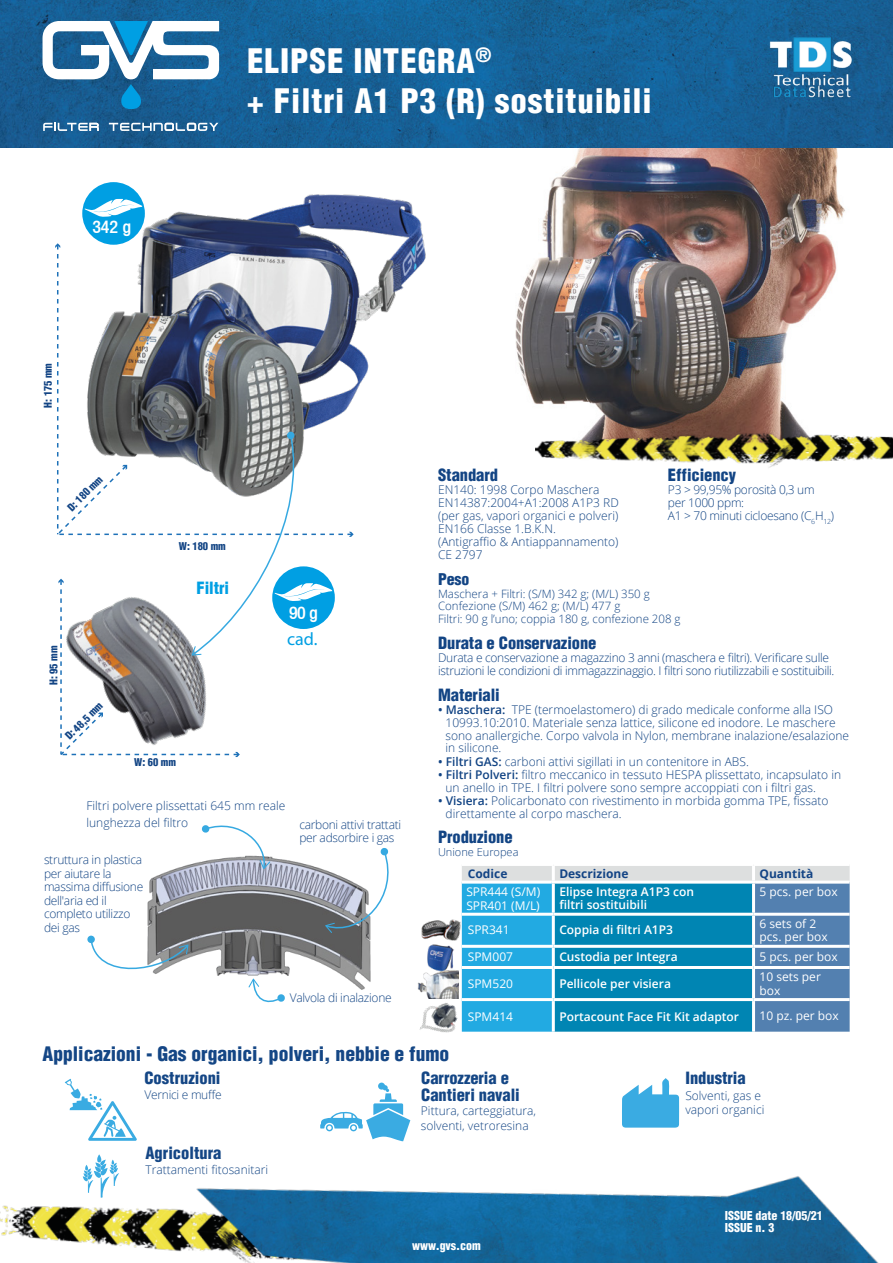
<style>
.page{position:relative;width:893px;height:1263px;background:#fff}
.page>*{position:absolute;margin:0;border:0;box-sizing:border-box;transform-origin:0 0}
.t1{font:900 condensed 33px/40.5px "Helvetica";letter-spacing:.03em;color:#fff}
.t2{font:900 condensed 19.5px "Helvetica";color:#144685}
.t3{font:500 condensed 18px "Helvetica 67";color:#fff}
.t4{font:18px "Myriad Pro";color:#009fe3}
.t5{font:900 condensed 16.5px "Helvetica";letter-spacing:-.005em;color:#124484}
.t6{font:900 condensed 16.5px/16.5px "Helvetica";color:#144685}
.t7{font:900 condensed 16.5px "Helvetica";letter-spacing:-.005em;color:#009fe3}
.t8{font:900 condensed 15.75px "Helvetica";color:#124484}
.t9{font:300 12px/12.9px "Open Sans";color:#124484}
.t10{font:300 12px/13.5px "Open Sans";letter-spacing:-.025em;color:#124484}
.t11{font:600 12px/13.5px "Open Sans";color:#fff}
.t12{font:12px/14.4px "Open Sans";color:#fff}
.t13{font:300 12px/14.4px "Open Sans";color:#144685}
.t14{font:900 condensed 12px/11.2px "Helvetica";letter-spacing:-.005em;color:#fff}
.t15{font:700 12px "Open Sans";color:#134485}
.t16{font:300 12px "Open Sans";letter-spacing:-.025em;color:#144685}
.t17{font:300 11.55px/12.9px "Open Sans";color:#124484}
.t18{font:300 10.95px "Open Sans";color:#124484}
.t19{font:900 condensed 10.5px "Helvetica";letter-spacing:-.005em;color:#124484}
.s1{font-weight:600}
</style>
<div class="page">
<img style="left:515px;top:148px;width:330px;height:281px">
<img style="left:535px;top:429px;width:358px;height:39px">
<img style="left:82px;top:182px;width:344px;height:214px">
<img style="left:0;top:1205px;width:183px;height:47px">
<img style="left:0;top:0;width:893px;height:148px">
<img style="left:183px;top:1176px;width:696px;height:87px">
<svg style="left:43px;top:123px;width:56px;height:8px"></svg>
<svg style="left:109px;top:123px;width:109px;height:8px"></svg>
<svg style="left:43px;top:21px;width:176px;height:88px"></svg>
<div style="left:82px;top:182px;width:63px;height:63px;background:#009fe3;border-radius:50%"></div>
<svg style="left:85px;top:199px;width:57px;height:18px"></svg>
<img style="left:419px;top:994px;width:43px;height:39px">
<img style="left:427px;top:948px;width:27px;height:21px">
<img style="left:417px;top:969px;width:41px;height:29px">
<img style="left:767px;top:37px;width:86px;height:62px">
<svg style="left:462px;top:866px;width:388px;height:166px;background:#3195c1"></svg>
<hr style="left:552px;top:866px;width:3px;height:15px;background:#fff">
<hr style="left:752px;top:866px;width:3px;height:15px;background:#fff">
<hr style="left:753px;top:913px;width:97px;height:3px;background:#fff">
<hr style="left:753px;top:945px;width:97px;height:3px;background:#fff">
<hr style="left:753px;top:966px;width:97px;height:3px;background:#fff">
<hr style="left:753px;top:998px;width:97px;height:3px;background:#fff">
<hr style="left:755px;top:881px;width:95px;height:3px;background:#fff">
<hr style="left:462px;top:881px;width:90px;height:3px;background:#fff">
<hr style="left:462px;top:913px;width:91px;height:3px;background:#fff">
<hr style="left:462px;top:945px;width:91px;height:3px;background:#fff">
<hr style="left:462px;top:966px;width:91px;height:3px;background:#fff">
<hr style="left:552px;top:881px;width:203px;height:3px;background:#fff">
<hr style="left:552px;top:884px;width:3px;height:29px;background:#fff">
<hr style="left:752px;top:884px;width:3px;height:29px;background:#fff">
<hr style="left:553px;top:913px;width:200px;height:3px;background:#fff">
<hr style="left:552px;top:916px;width:3px;height:29px;background:#fff">
<hr style="left:752px;top:916px;width:3px;height:29px;background:#fff">
<hr style="left:553px;top:945px;width:200px;height:3px;background:#fff">
<hr style="left:552px;top:948px;width:3px;height:18px;background:#fff">
<hr style="left:752px;top:948px;width:3px;height:18px;background:#fff">
<hr style="left:553px;top:966px;width:200px;height:3px;background:#fff">
<hr style="left:552px;top:969px;width:3px;height:29px;background:#fff">
<hr style="left:752px;top:969px;width:3px;height:29px;background:#fff">
<hr style="left:552px;top:1001px;width:3px;height:31px;background:#fff">
<hr style="left:752px;top:1001px;width:3px;height:31px;background:#fff">
<hr style="left:462px;top:998px;width:91px;height:3px;background:#fff">
<hr style="left:553px;top:998px;width:200px;height:3px;background:#fff">
<svg style="left:55px;top:243px;width:299px;height:514px"></svg>
<img style="left:421px;top:910px;width:43px;height:38px">
<svg style="left:65px;top:1079px;width:72px;height:62px"></svg>
<svg style="left:83px;top:1154px;width:36px;height:44px"></svg>
<svg style="left:622px;top:1078px;width:57px;height:50px"></svg>
<svg style="left:320px;top:1082px;width:90px;height:59px"></svg>
<img style="left:147px;top:856px;width:224px;height:134px">
<svg style="left:87px;top:935px;width:8px;height:8px"></svg>
<svg style="left:89px;top:937px;width:101px;height:44px"></svg>
<svg style="left:201px;top:825px;width:69px;height:45px"></svg>
<svg style="left:248px;top:978px;width:37px;height:25px"></svg>
<svg style="left:325px;top:848px;width:64px;height:89px"></svg>
<h3 class="t3" style="left:92px;top:216px;width:40px">342 g</h3>
<p class="t19" style="left:41px;top:408px;width:46px;rotate:-90deg">H: 175 mm</p>
<h1 class="t1" style="left:247px;top:40px;width:406px">ELIPSE INTEGRA<sup>®<br></sup>+ Filtri A1 P3 (R) sostituibili</h1>
<p class="t19" style="left:65px;top:504px;width:46px;rotate:-45deg">D: 180 mm</p>
<p class="t19" style="left:47px;top:685px;width:41px;rotate:-90deg">H: 95 mm</p>
<p class="t19" style="left:62px;top:733px;width:50px;rotate:-45deg">D: 48,5 mm</p>
<p class="t19" style="left:179px;top:539px;width:48px">W: 180 mm</p>
<h3 class="t7" style="left:196px;top:577px;width:34px">Filtri</h3>
<p class="t19" style="left:134px;top:755px;width:43px">W: 60 mm</p>
<h3 class="t3" style="left:289px;top:602px;width:30px">90 g</h3>
<h3 class="t4" style="left:287px;top:628px;width:32px">cad.</h3>
<p class="t9" style="left:87px;top:797px;width:200px;line-height:16.5px">Filtri polvere plissettati 645 mm reale lunghezza del filtro</p>
<p class="t10" style="left:44px;top:852px;width:101px">struttura in plastica per aiutare la massima diffusione dell'aria ed il completo utilizzo dei gas</p>
<p class="t10" style="left:299px;top:817px;width:103px">carboni attivi trattati per adsorbire i gas</p>
<p class="t10" style="left:290px;top:990px;width:103px">Valvola di inalazione</p>
<h3 class="t5" style="left:438px;top:465px;width:62px">Standard</h3>
<p class="t9" style="left:438px;top:483px;width:182px">EN140: 1998 Corpo Maschera<br>EN14387:2004+A1:2008 A1P3 RD (per gas, vapori organici e polveri)<br>EN166 Classe 1.B.K.N.<br>(Antigraffio &amp; Antiappannamento)<br>CE 2797</p>
<h3 class="t8" style="left:438px;top:569px;width:33px">Peso</h3>
<p class="t17" style="left:438px;top:587px;width:244px">Maschera + Filtri: (S/M) 342 g; (M/L) 350 g<br>Confezione (S/M) 462 g; (M/L) 477 g<br>Filtri: 90 g l’uno; coppia 180 g, confezione 208 g</p>
<h3 class="t5" style="left:438px;top:633px;width:160px">Durata e Conservazione</h3>
<p class="t10" style="left:438px;top:651px;width:398px;line-height:12.9px">Durata e conservazione a magazzino 3 anni (maschera e filtri). Verificare sulle istruzioni le condizioni di immagazzinaggio. I filtri sono riutilizzabili e sostituibili.</p>
<h3 class="t5" style="left:438px;top:684px;width:63px">Materiali</h3>
<p class="t9" style="left:446px;top:703px;width:405px;text-indent:-8px"><span class="s1">• Maschera:</span> TPE (termoelastomero) di grado medicale conforme alla ISO 10993.10:2010. Materiale senza lattice, silicone ed inodore. Le maschere sono anallergiche. Corpo valvola in Nylon, membrane inalazione/esalazione in silicone.</p>
<p class="t9" style="left:438px;top:755px;width:312px"><span class="s1">• Filtri GAS:</span> carboni attivi sigillati in un contenitore in ABS.</p>
<p class="t9" style="left:446px;top:768px;width:397px;text-indent:-8px"><span class="s1">• Filtri Polveri:</span> filtro meccanico in tessuto HESPA plissettato, incapsulato in un anello in TPE. I filtri polvere sono sempre accoppiati con i filtri gas.</p>
<p class="t9" style="left:446px;top:793px;width:384px;text-indent:-8px"><span class="s1">• Visiera:</span> Policarbonato con rivestimento in morbida gomma TPE, fissato direttamente al corpo maschera.</p>
<h3 class="t5" style="left:438px;top:827px;width:76px">Produzione</h3>
<p class="t18" style="left:438px;top:844px;width:82px">Unione Europea</p>
<h3 class="t5" style="left:668px;top:465px;width:70px">Efficiency</h3>
<p class="t10" style="left:668px;top:483px;width:168px;line-height:12.9px">P3 &gt; 99,95% porosità 0,3 um per 1000 ppm:<br>A1 &gt; 70 minuti cicloesano (C<sub>6</sub>H<sub>12</sub>)</p>
<p class="t15" style="left:468px;top:865px;width:41px">Codice</p>
<p class="t15" style="left:559px;top:865px;width:71px">Descrizione</p>
<p class="t15" style="left:759px;top:865px;width:55px">Quantità</p>
<p class="t11" style="left:559px;top:884px;width:136px">Elipse Integra A1P3 con filtri sostituibili</p>
<p class="t11" style="left:559px;top:922px;width:115px">Coppia di filtri A1P3</p>
<p class="t12" style="left:759px;top:884px;width:80px">5 pcs. per box</p>
<p class="t12" style="left:466px;top:884px;width:75px">SPR444 (S/M)<br>SPR401 (M/L)</p>
<p class="t12" style="left:468px;top:922px;width:43px">SPR341</p>
<p class="t12" style="left:759px;top:916px;width:70px;line-height:12.9px">6 sets of 2 pcs. per box</p>
<p class="t12" style="left:468px;top:950px;width:47px">SPM007</p>
<p class="t11" style="left:559px;top:950px;width:120px">Custodia per Integra</p>
<p class="t11" style="left:559px;top:977px;width:113px">Pellicole per visiera</p>
<p class="t12" style="left:759px;top:950px;width:80px">5 pcs. per box</p>
<p class="t12" style="left:468px;top:976px;width:47px">SPM520</p>
<p class="t12" style="left:759px;top:969px;width:63px">10 sets per box</p>
<p class="t12" style="left:468px;top:1009px;width:47px">SPM414</p>
<p class="t11" style="left:559px;top:1009px;width:181px">Portacount Face Fit Kit adaptor</p>
<p class="t12" style="left:759px;top:1008px;width:81px">10 pz. per box</p>
<h2 class="t2" style="left:43px;top:1042px;width:408px">Applicazioni - Gas organici, polveri, nebbie e fumo</h2>
<h3 class="t6" style="left:145px;top:1070px;width:78px">Costruzioni</h3>
<p class="t16" style="left:145px;top:1086px;width:79px">Vernici e muffe</p>
<h3 class="t6" style="left:146px;top:1145px;width:78px">Agricoltura</h3>
<p class="t13" style="left:146px;top:1162px;width:124px">Trattamenti fitosanitari</p>
<h3 class="t6" style="left:421px;top:1070px;width:100px">Carrozzeria e<br>Cantieri navali</h3>
<p class="t13" style="left:421px;top:1103px;width:117px">Pittura, carteggiatura, solventi, vetroresina</p>
<p class="t14" style="left:412px;top:1239px;width:70px">www.gvs.com</p>
<h3 class="t6" style="left:685px;top:1070px;width:62px">Industria</h3>
<p class="t13" style="left:685px;top:1088px;width:81px">Solventi, gas e vapori organici</p>
<p class="t14" style="left:725px;top:1210px;width:99px">ISSUE date 18/05/21<br>ISSUE n. 3</p>
</div>
